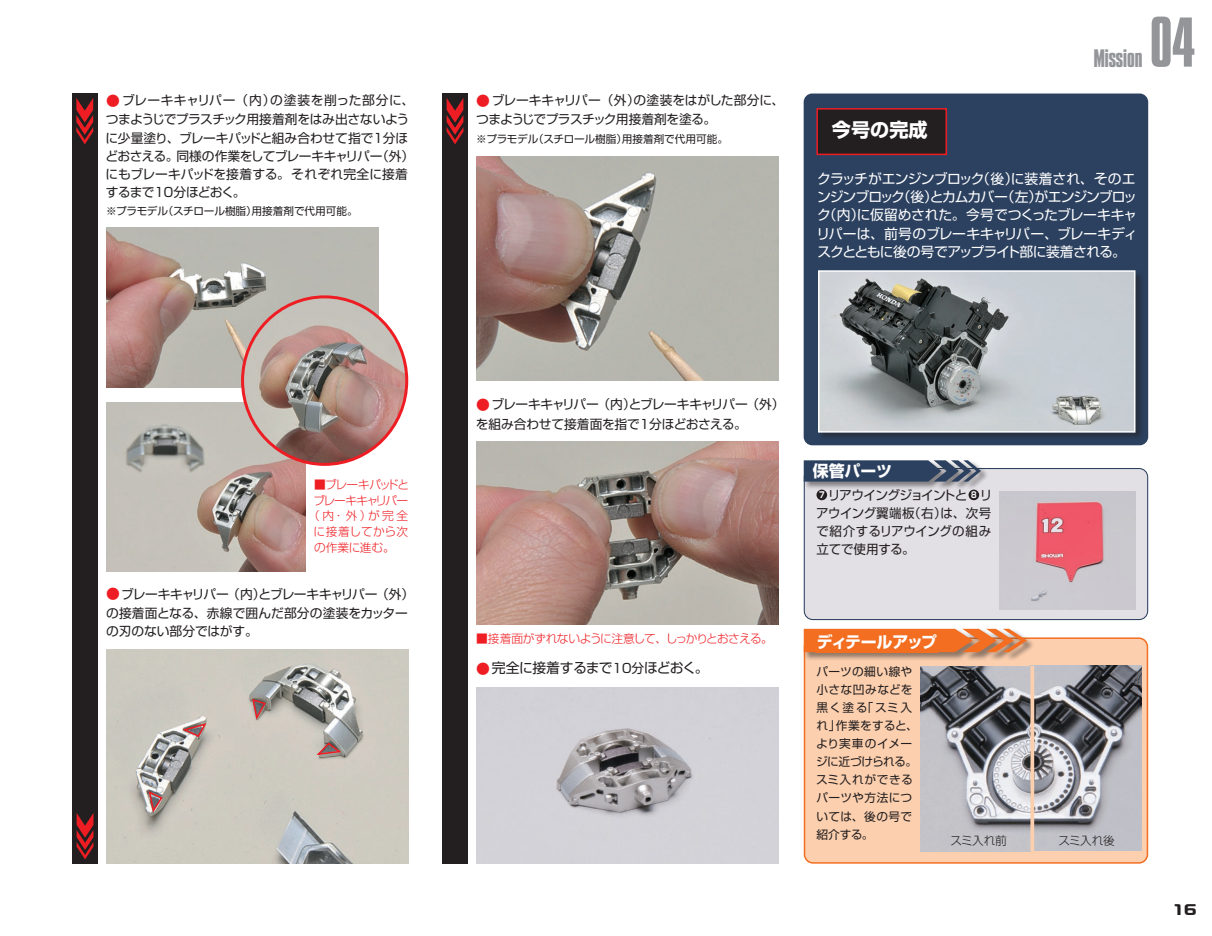
<style>
.page{position:relative;width:1212px;height:936px;background:#fff}
.page>*{position:absolute;margin:0;border:0;box-sizing:border-box;transform-origin:0 0}
.MCLキャプ太字{font:61.05px "Press Gothic";color:#939598}
.MCLキャプ太字-2{font:21.75px "Press Gothic";color:#939598}
.t1{font:700 19.2px "Shin Go Pro";color:#fff}
.t2{font:700 15.9px "Shin Go Pro";letter-spacing:-.095em;color:#fff}
.t3{font:700 15.9px "Shin Go Pro";letter-spacing:-.02em;color:#fff}
.組み立て手順{font:13.8px/18px "Shin Go Pro";letter-spacing:-.045em;color:#fff;text-align:justify}
.組み立て手順-2{font:13.8px "Shin Go Pro";letter-spacing:-.05em;color:#231f20}
.t4{font:700 13.2px "Ro G San Srf Std";color:#231f20;scale:1.25 1}
.組み立て手順-3{font:12.75px/18px "Shin Go Pro";letter-spacing:-.025em;color:#231f20}
.組み立て手順-4{font:12.75px "Shin Go Pro";letter-spacing:-.09em;color:#231f20}
.ポイント本文{font:12.75px/18px "Shin Go Pro";letter-spacing:-.04em;color:#231f20;text-align:justify}
.組み立て手順-5{font:12.75px/18px "Shin Go Pro";letter-spacing:-.005em;color:#231f20}
.組み立て手順-6{font:12.75px "Shin Go Pro";letter-spacing:.04em;color:#231f20}
.組み立て手順-7{font:12.75px "Shin Go Pro";letter-spacing:-.045em;color:#231f20}
.ポイント本文-2{font:12.75px "Shin Go Pro";letter-spacing:-.065em;color:#231f20}
.ポイント手順{font:11.7px/18px "Shin Go Pro";letter-spacing:.025em;color:#231f20}
.注意点{font:300 11.7px "Shin Go Pro";letter-spacing:-.04em;color:#ee1d23}
.組み立て手順-8{font:300 11.7px "Shin Go Pro";letter-spacing:-.05em;color:#231f20}
.注意点-2{font:300 11.7px "Shin Go Pro";letter-spacing:-.105em;color:#ee1d23}
.注意点-3{font:300 11.7px "Shin Go Pro";letter-spacing:-.11em;color:#ee1d23}
.注意点-4{font:300 11.7px "Shin Go Pro";letter-spacing:.03em;color:#ee1d23}
.組み立て手順-9{font:10.65px "Shin Go Pro";letter-spacing:-.005em;color:#231f20}
.t5{font:700 8.55px "Shin Go Pro";color:#fff;scale:.8 1}
.s1{font-size:13.8px;color:#ee1d23}
.s2{color:#ee1d23}
.s3{font-size:12.75px}
</style>
<div class="page">
<img style="left:106px;top:227px;width:272px;height:160px">
<img style="left:106px;top:649px;width:302px;height:214px">
<img style="left:106px;top:402px;width:200px;height:170px">
<img style="left:476px;top:156px;width:302px;height:225px">
<img style="left:476px;top:441px;width:302px;height:183px">
<img style="left:243px;top:297px;width:164px;height:167px">
<div style="left:804px;top:93px;width:344px;height:352px;background:#2c4160;border-radius:9px"></div>
<div style="left:817px;top:109px;width:129px;height:45px;background:#231f20"></div>
<div style="left:816px;top:108px;width:131px;height:47px;border:2px solid #ee1d23"></div>
<div style="left:817px;top:270px;width:327px;height:171px;background:#231f20;opacity:.5"></div>
<img style="left:820px;top:272px;width:313px;height:158px">
<div style="left:818px;top:270px;width:317px;height:162px;border:1px solid #fff"></div>
<div style="left:804px;top:638px;width:343px;height:224px;background:#fccfae;border-radius:9px"></div>
<div style="left:804px;top:637px;width:344px;height:226px;border:2px solid #f36e21;border-radius:9px"></div>
<div style="left:72px;top:94px;width:26px;height:769px;background:#231f20"></div>
<div style="left:442px;top:94px;width:26px;height:769px;background:#231f20"></div>
<svg style="left:77px;top:813px;width:16px;height:46px"></svg>
<svg style="left:76px;top:98px;width:17px;height:46px"></svg>
<svg style="left:447px;top:98px;width:16px;height:46px"></svg>
<div style="left:803px;top:628px;width:232px;height:32px;background:#231f20;opacity:.5"></div>
<svg style="left:804px;top:628px;width:223px;height:24px"></svg>
<div style="left:804px;top:468px;width:343px;height:151px;background:#e2e0e5;border-radius:9px"></div>
<div style="left:804px;top:468px;width:344px;height:152px;border:1px solid #2c4160;border-radius:9px"></div>
<div style="left:803px;top:460px;width:186px;height:30px;background:#231f20;opacity:.5"></div>
<svg style="left:804px;top:460px;width:177px;height:21px"></svg>
<div style="left:816px;top:489px;width:11px;height:11px;background:#231f20;border-radius:50%"></div>
<div style="left:968px;top:489px;width:11px;height:11px;background:#231f20;border-radius:50%"></div>
<img style="left:1000px;top:491px;width:135px;height:118px">
<svg style="left:148px;top:790px;width:16px;height:24px"></svg>
<svg style="left:183px;top:722px;width:25px;height:16px"></svg>
<svg style="left:251px;top:698px;width:16px;height:23px"></svg>
<svg style="left:314px;top:741px;width:29px;height:15px"></svg>
<img style="left:920px;top:665px;width:221px;height:186px">
<svg style="left:1030px;top:665px;width:4px;height:186px"></svg>
<img style="left:476px;top:687px;width:302px;height:176px">
<p class="組み立て手順-6" style="left:106px;top:89px;width:310px"><span class="s1">●</span> ブレーキキャリパー（内）の塗装を削った部分に、</p>
<p class="組み立て手順-3" style="left:105px;top:109px;width:310px">つまようじでプラスチック用接着剤をはみ出さないように少量塗り、ブレーキパッドと組み合わせて指で１分ほどおさえる。同様の作業をしてブレーキキャリパー（外）にもブレーキパッドを接着する。それぞれ完全に接着するまで１０分ほどおく。</p>
<p class="組み立て手順-9" style="left:106px;top:202px;width:253px">※プラモデル（スチロール樹脂）用接着剤で代用可能。</p>
<p class="注意点-2" style="left:314px;top:474px;width:96px">■ブレーキパッドと</p>
<p class="注意点-3" style="left:313px;top:490px;width:96px">ブレーキキャリパー</p>
<p class="注意点" style="left:308px;top:506px;width:102px">（内・外）が完全</p>
<p class="注意点-4" style="left:314px;top:522px;width:96px">に接着してから次</p>
<p class="注意点" style="left:314px;top:538px;width:82px">の作業に進む。</p>
<p class="組み立て手順-4" style="left:106px;top:583px;width:310px"><span class="s1">●</span>ブレーキキャリパー（内）とブレーキキャリパー（外）</p>
<p class="組み立て手順-5" style="left:106px;top:603px;width:303px">の接着面となる、赤線で囲んだ部分の塗装をカッターの刃のない部分ではがす。</p>
<p class="組み立て手順-3" style="left:476px;top:89px;width:310px"><span class="s1">●</span>ブレーキキャリパー（外）の塗装をはがした部分に、</p>
<p class="組み立て手順-7" style="left:476px;top:109px;width:241px">つまようじでプラスチック用接着剤を塗る。</p>
<p class="組み立て手順-9" style="left:476px;top:130px;width:253px">※プラモデル（スチロール樹脂）用接着剤で代用可能。</p>
<p class="MCLキャプ太字-2" style="left:1094px;top:44px;width:50px">Mission</p>
<p class="MCLキャプ太字" style="left:1150px;top:3px;width:46px">04</p>
<p class="t1" style="left:832px;top:115px;width:97px">今号の完成</p>
<p class="組み立て手順" style="left:816px;top:168px;width:322px">クラッチがエンジンブロック（後）に装着され、そのエンジンブロック（後）とカムカバー（左）がエンジンブロック（内）に仮留めされた。今号でつくったブレーキキャリパーは、前号のブレーキキャリパー、ブレーキディスクとともに後の号でアップライト部に装着される。</p>
<p class="組み立て手順-4" style="left:476px;top:393px;width:310px"><span class="s1">●</span>ブレーキキャリパー（内）とブレーキキャリパー（外）</p>
<p class="組み立て手順-3" style="left:476px;top:413px;width:272px">を組み合わせて接着面を指で１分ほどおさえる。</p>
<p class="注意点" style="left:476px;top:629px;width:298px">■接着面がずれないように注意して、しっかりとおさえる。</p>
<p class="組み立て手順-2" style="left:476px;top:656px;width:234px"><span class="s2">●</span> 完全に接着するまで<span class="s3">１０分</span>ほどおく。</p>
<p class="t3" style="left:813px;top:458px;width:81px">保管パーツ</p>
<p class="t5" style="left:819px;top:488px;width:8px">7</p>
<p class="ポイント本文-2" style="left:828px;top:484px;width:141px">リアウイングジョイントと</p>
<p class="t5" style="left:971px;top:488px;width:8px">8</p>
<p class="ポイント本文" style="left:816px;top:484px;width:178px;text-indent:164px">リアウイング翼端板（右）は、次号で紹介するリアウイングの組み立てで使用する。</p>
<p class="t2" style="left:817px;top:628px;width:122px">ディテールアップ</p>
<p class="ポイント手順" style="left:816px;top:661px;width:103px">パーツの細い線や小さな凹みなどを黒く塗る「スミ入れ」作業をすると、より実車のイメージに近づけられる。スミ入れができるパーツや方法については、後の号で紹介する。</p>
<p class="組み立て手順-8" style="left:950px;top:831px;width:58px">スミ入れ前</p>
<p class="組み立て手順-8" style="left:1058px;top:831px;width:58px">スミ入れ後</p>
<p class="t4" style="left:1173px;top:900px;width:21px">16</p>
</div>
